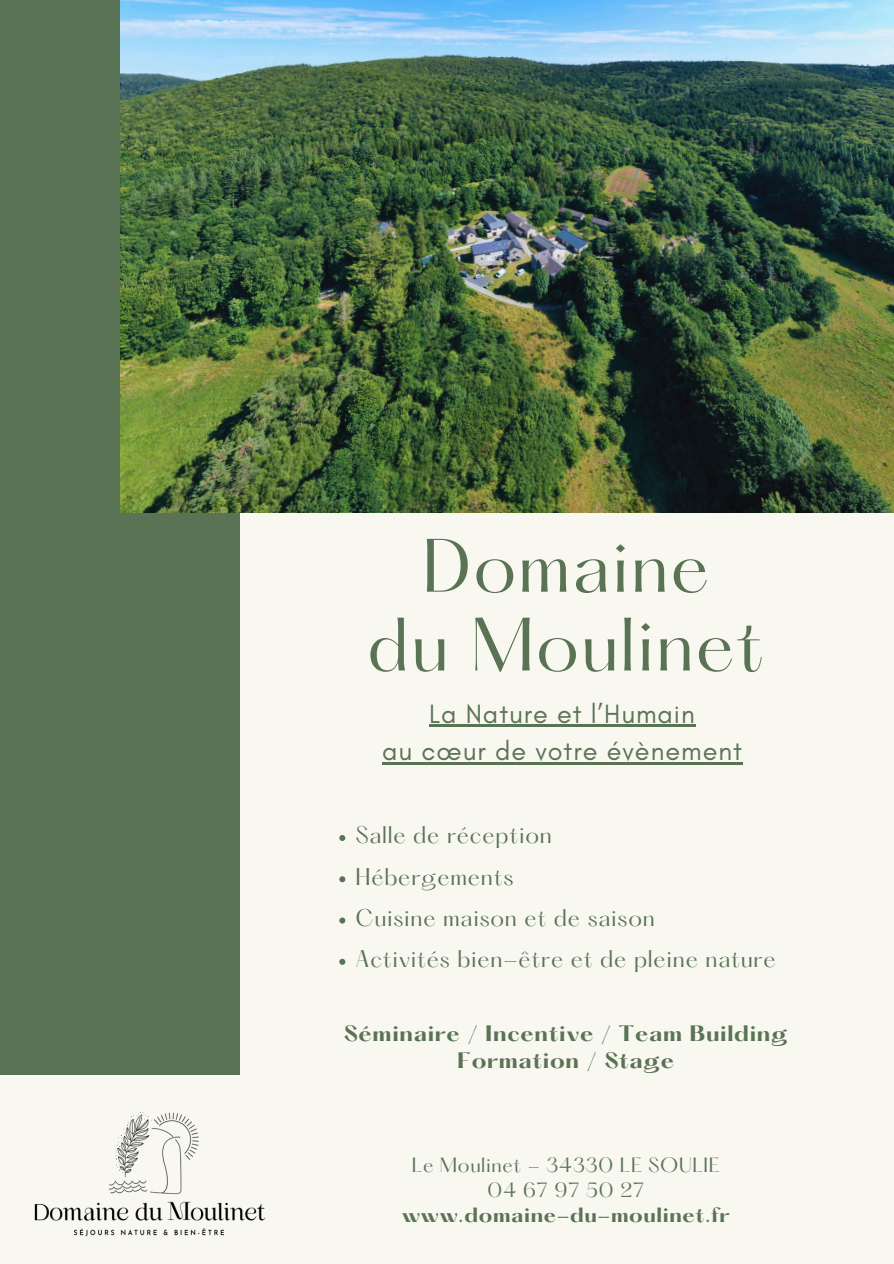
<style>
.page{position:relative;width:894px;height:1264px;background:#fff}
.page>*{position:absolute;margin:0;border:0;box-sizing:border-box;transform-origin:0 0}
.t1{font:66px/78.8px "Hatton";letter-spacing:.025em;color:#5b7355;text-align:center}
.t2{font:27px/37.2px "Glacial Indifference";letter-spacing:.035em;color:#5b7355;text-align:center}
.t3{font:21px "Hatton";letter-spacing:.035em;color:#5b7355}
.t4{font:700 19.5px/27px "Hatton";letter-spacing:.035em;color:#5b7355;text-align:center}
.t5{font:18px "Hatton";letter-spacing:.035em;color:#5b7355}
.t6{font:700 18px "Hatton";letter-spacing:.035em;color:#5b7355}
</style>
<div class="page">
<div style="left:0;top:0;width:893px;height:1263px;background:#f8f8f1"></div>
<div style="left:0;top:0;width:240px;height:1075px;background:#5b7355"></div>
<img style="left:120px;top:0;width:773px;height:512px">
<img style="left:34px;top:1112px;width:232px;height:125px">
<hr style="left:429px;top:724px;width:266px;height:3px;background:#5b7355">
<hr style="left:382px;top:762px;width:360px;height:2px;background:#5b7355">
<svg style="left:339px;top:835px;width:6px;height:6px"></svg>
<svg style="left:339px;top:876px;width:6px;height:6px"></svg>
<svg style="left:339px;top:917px;width:6px;height:6px"></svg>
<svg style="left:339px;top:958px;width:6px;height:6px"></svg>
<p class="t1" style="left:367px;top:534px;width:398px">Domaine<br>du Moulinet</p>
<p class="t2" style="left:382px;top:694px;width:361px">La Nature et l’Humain<br>au cœur de votre évènement</p>
<h3 class="t3" style="left:355px;top:825px;width:198px">Salle de réception</h3>
<p class="t3" style="left:355px;top:866px;width:159px">Hébergements</p>
<p class="t3" style="left:355px;top:907px;width:301px">Cuisine maison et de saison</p>
<p class="t3" style="left:355px;top:949px;width:421px">Activités bien-être et de pleine nature</p>
<p class="t4" style="left:343px;top:1021px;width:445px">Séminaire / Incentive / Team Building<br>Formation / Stage</p>
<h2 class="t5" style="left:412px;top:1156px;width:309px">Le Moulinet - 34330 LE SOULIE</h2>
<p class="t5" style="left:487px;top:1181px;width:159px">04 67 97 50 27</p>
<p class="t6" style="left:401px;top:1206px;width:329px">www.domaine-du-moulinet.fr</p>
</div>
